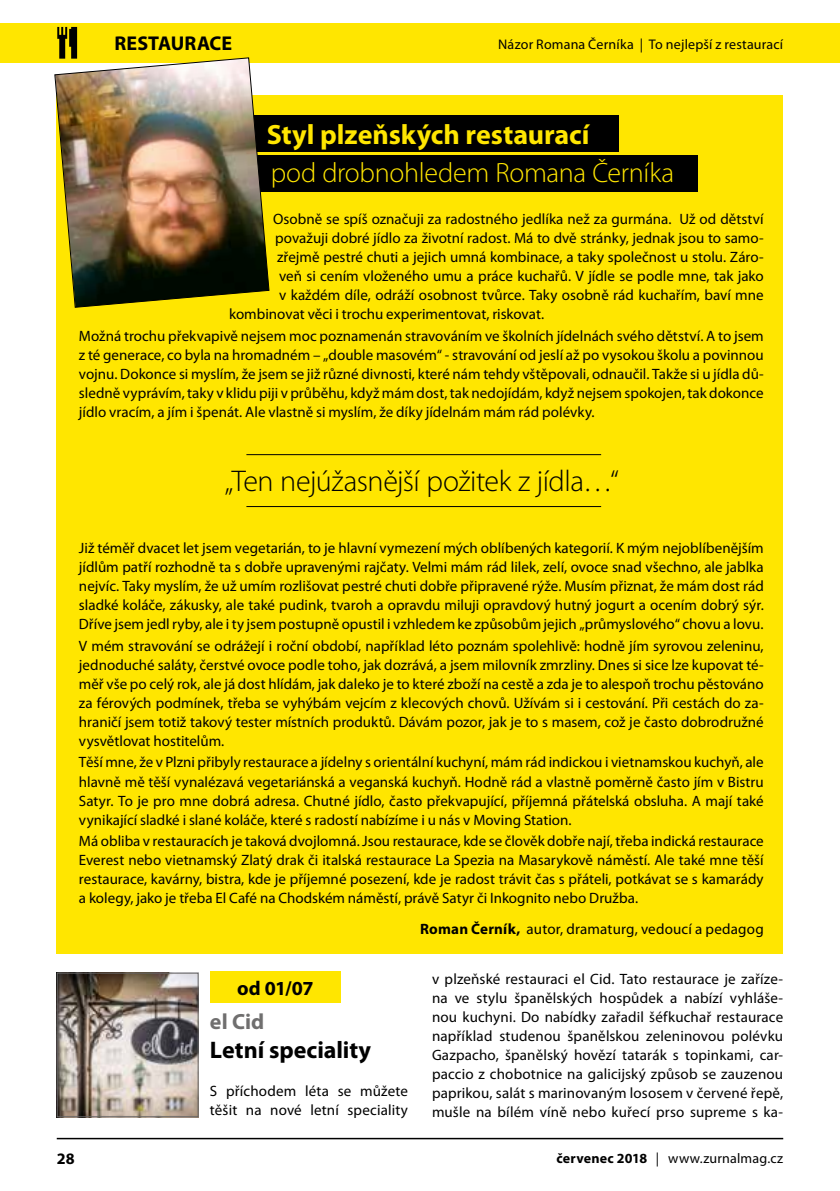
<style>
.page{position:relative;width:840px;height:1191px;background:#fff}
.page>*{position:absolute;margin:0;border:0;box-sizing:border-box;transform-origin:0 0}
.t1{font:300 30px "Myriad Pro";letter-spacing:-.015em;color:#000}
.t2{font:300 28px "Myriad Pro";letter-spacing:-.01em;color:#ffe600}
.t3{font:700 28px "Myriad Pro";color:#ffe600}
.t4{font:700 24px "Myriad Pro";letter-spacing:-.005em;color:#000}
.t5{font:700 22px "Myriad Pro";color:#706f6f}
.t6{font:700 20px "Myriad Pro";color:#000}
.t7{font:700 16px "Myriad Pro";color:#000}
.t8{font:15px/19px "Myriad Pro";color:#000;text-align:justify}
.t9{font:14px "Myriad Pro";letter-spacing:.01em;color:#000}
.s1{font-weight:700}
</style>
<div class="page">
<div style="left:0;top:23px;width:839px;height:39px;background:#ffe600"></div>
<svg style="left:57px;top:27px;width:20px;height:30px"></svg>
<hr style="left:57px;top:1137px;width:725px;height:2px;background:#000">
<div style="left:57px;top:95px;width:725px;height:859px;background:#ffe600"></div>
<div style="left:243px;top:115px;width:375px;height:37px;background:#000"></div>
<div style="left:245px;top:155px;width:452px;height:36px;background:#000"></div>
<hr style="left:246px;top:454px;width:354px;height:1px;background:#000">
<hr style="left:246px;top:506px;width:354px;height:1px;background:#000">
<img style="left:54px;top:57px;width:216px;height:251px">
<div style="left:210px;top:971px;width:130px;height:32px;background:#ffe600"></div>
<img style="left:59px;top:974px;width:137px;height:141px">
<div style="left:57px;top:972px;width:141px;height:145px;border:1px solid #646363"></div>
<h3 class="t6" style="left:114px;top:30px;width:119px">RESTAURACE</h3>
<p class="t9" style="left:498px;top:35px;width:286px">Názor Romana Černíka | To nejlepší z restaurací</p>
<h2 class="t3" style="left:266px;top:116px;width:324px">Styl plzeňských restaurací</h2>
<h2 class="t2" style="left:270px;top:156px;width:405px">pod drobnohledem Romana Černíka</h2>
<p class="t8" style="left:273px;top:209px;width:491px">Osobně se spíš označuji za radostného jedlíka než za gurmána. Už od dětství</p>
<p class="t8" style="left:275px;top:228px;width:489px">považuji dobré jídlo za životní radost. Má to dvě stránky, jednak jsou to samo-</p>
<p class="t8" style="left:277px;top:247px;width:487px">zřejmě pestré chuti a jejich umná kombinace, a taky společnost u stolu. Záro-</p>
<p class="t8" style="left:279px;top:266px;width:486px">veň si cením vloženého umu a práce kuchařů. V jídle se podle mne, tak jako</p>
<p class="t8" style="left:279px;top:285px;width:485px">v každém díle, odráží osobnost tvůrce. Taky osobně rád kuchařím, baví mne</p>
<p class="t8" style="left:229px;top:304px;width:316px">kombinovat věci i trochu experimentovat, riskovat.</p>
<p class="t8" style="left:79px;top:326px;width:686px">Možná trochu překvapivě nejsem moc poznamenán stravováním ve školních jídelnách svého dětství. A to jsem z té generace, co byla na hromadném – „double masovém“ - stravování od jeslí až po vysokou školu a povinnou vojnu. Dokonce si myslím, že jsem se již různé divnosti, které nám tehdy vštěpovali, odnaučil. Takže si u jídla dů&shy;sledně vyprávím, taky v klidu piji v průběhu, když mám dost, tak nedojídám, když nejsem spokojen, tak dokonce jídlo vracím, a jím i špenát. Ale vlastně si myslím, že díky jídelnám mám rád polévky.</p>
<h1 class="t1" style="left:225px;top:463px;width:395px">„Ten nejúžasnější požitek z jídla…“</h1>
<p class="t8" style="left:79px;top:538px;width:686px">Již téměř dvacet let jsem vegetarián, to je hlavní vymezení mých oblíbených kategorií. K mým nejoblíbenějším jídlům patří rozhodně ta s dobře upravenými rajčaty. Velmi mám rád lilek, zelí, ovoce snad všechno, ale jablka nejvíc. Taky myslím, že už umím rozlišovat pestré chuti dobře připravené rýže. Musím přiznat, že mám dost rád sladké koláče, zákusky, ale také pudink, tvaroh a opravdu miluji opravdový hutný jogurt a ocením dobrý sýr.<br>Dříve jsem jedl ryby, ale i ty jsem postupně opustil i vzhledem ke způsobům jejich „průmyslového“ chovu a lovu.</p>
<p class="t8" style="left:79px;top:636px;width:686px">V mém stravování se odrážejí i roční období, například léto poznám spolehlivě: hodně jím syrovou zeleninu, jednoduché saláty, čerstvé ovoce podle toho, jak dozrává, a jsem milovník zmrzliny. Dnes si sice lze kupovat té&shy;měř vše po celý rok, ale já dost hlídám, jak daleko je to které zboží na cestě a zda je to alespoň trochu pěstováno za férových podmínek, třeba se vyhýbám vejcím z klecových chovů. Užívám si i cestování. Při cestách do za&shy;hraničí jsem totiž takový tester místních produktů. Dávám pozor, jak je to s masem, což je často dobrodružné vysvětlovat hostitelům.</p>
<p class="t8" style="left:79px;top:752px;width:686px">Těší mne, že v Plzni přibyly restaurace a jídelny s orientální kuchyní, mám rád indickou i vietnamskou kuchyň, ale hlavně mě těší vynalézavá vegetariánská a veganská kuchyň. Hodně rád a vlastně poměrně často jím v Bistru Satyr. To je pro mne dobrá adresa. Chutné jídlo, často překvapující, příjemná přátelská obsluha. A mají také vynikající sladké i slané koláče, které s radostí nabízíme i u nás v Moving Station.</p>
<p class="t8" style="left:79px;top:831px;width:686px">Má obliba v restauracích je taková dvojlomná. Jsou restaurace, kde se člověk dobře nají, třeba indická restaurace Everest nebo vietnamský Zlatý drak či italská restaurace La Spezia na Masarykově náměstí. Ale také mne těší restaurace, kavárny, bistra, kde je příjemné posezení, kde je radost trávit čas s přáteli, potkávat se s kamarády a kolegy, jako je třeba El Café na Chodském náměstí, právě Satyr či Inkognito nebo Družba.</p>
<p class="t8" style="left:420px;top:919px;width:345px"><span class="s1">Roman Černík,</span> autor, dramaturg, vedoucí a pedagog</p>
<h3 class="t6" style="left:237px;top:975px;width:78px">od 01/07</h3>
<h3 class="t5" style="left:210px;top:1007px;width:56px">el Cid</h3>
<h3 class="t4" style="left:210px;top:1034px;width:163px">Letní speciality</h3>
<p class="t8" style="left:210px;top:1081px;width:199px">S příchodem léta se můžete těšit na nové letní speciality</p>
<p class="t8" style="left:432px;top:969px;width:352px">v plzeňské restauraci el Cid. Tato restaurace je zaříze&shy;na ve stylu španělských hospůdek a nabízí vyhláše&shy;nou kuchyni. Do nabídky zařadil šéfkuchař restaurace například studenou španělskou zeleninovou polévku Gazpacho, španělský hovězí tatarák s topinkami, car&shy;paccio z chobotnice na galicijský způsob se zauzenou paprikou, salát s marinovaným lososem v červené řepě, mušle na bílém víně nebo kuřecí prso supreme s ka-</p>
<p class="t7" style="left:57px;top:1148px;width:19px">28</p>
<p class="t9" style="left:556px;top:1149px;width:228px"><span class="s1">červenec 2018</span> | www.zurnalmag.cz</p>
</div>
